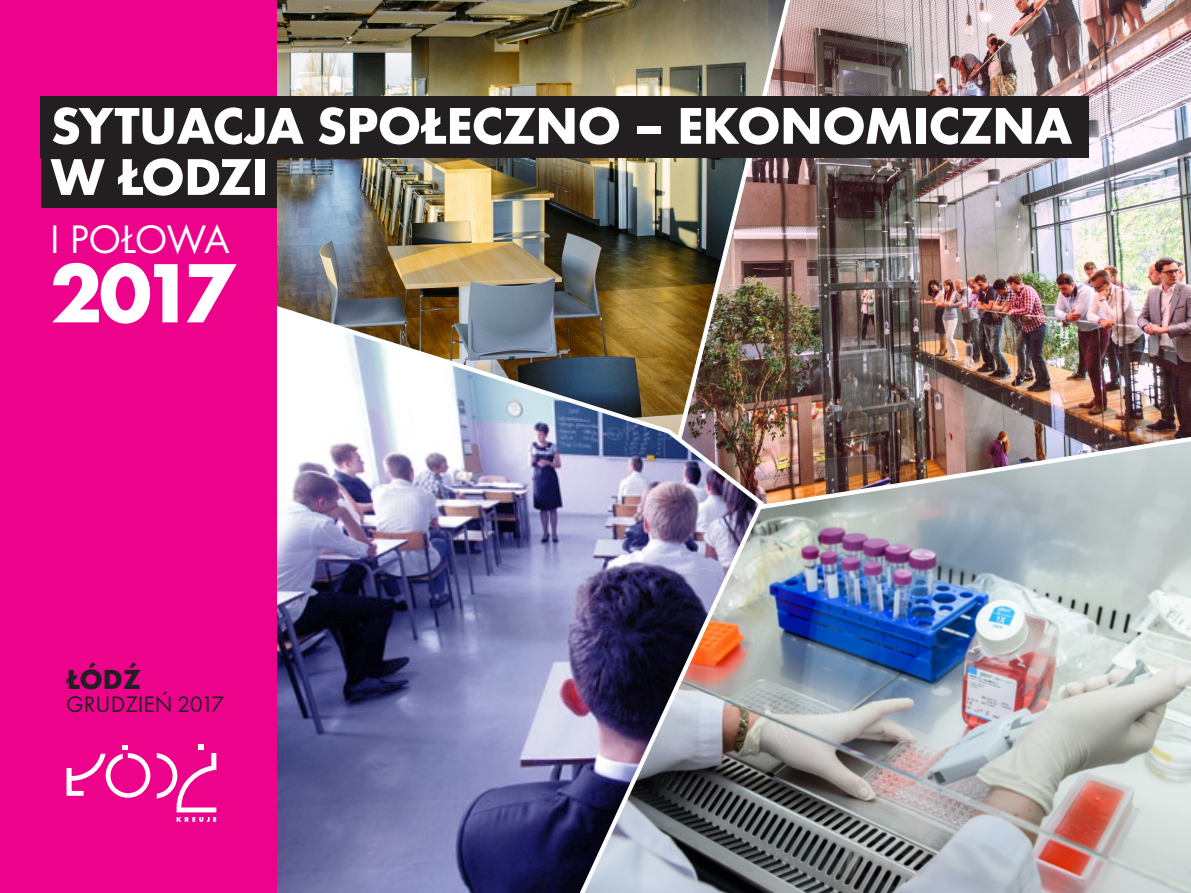
<style>
.page{position:relative;width:1191px;height:893px;background:#fff}
.page>*{position:absolute;margin:0;border:0;box-sizing:border-box;transform-origin:0 0}
.t1{font:700 87.3px "Futura PT Bold";color:#fff}
.t2{font:700 53.55px/51.2px "Futura PT Bold";letter-spacing:-.015em;color:#fff}
.t3{font:41.4px "Futura PT Book";letter-spacing:-.02em;color:#fff}
.t4{font:700 28.65px "Futura PT Bold";color:#231f20}
.t5{font:23.25px "Futura PT Book";color:#231f20}
</style>
<div class="page">
<img style="left:799px;top:0;width:392px;height:430px">
<img style="left:277px;top:0;width:510px;height:430px">
<img style="left:769px;top:440px;width:422px;height:453px">
<img style="left:277px;top:298px;width:492px;height:595px">
<img style="left:277px;top:309px;width:481px;height:584px">
<div style="left:0;top:0;width:277px;height:893px;background:#ed028c"></div>
<svg style="left:67px;top:745px;width:83px;height:53px"></svg>
<svg style="left:157px;top:744px;width:59px;height:78px"></svg>
<div style="left:41px;top:96px;width:1048px;height:61px;background:#231f20"></div>
<div style="left:41px;top:138px;width:236px;height:70px;background:#231f20"></div>
<p class="t2" style="left:51px;top:105px;width:1023px">SYTUACJA SPOŁECZNO – EKONOMICZNA<br>W ŁODZI</p>
<p class="t3" style="left:50px;top:223px;width:182px">I POŁOWA</p>
<h1 class="t1" style="left:50px;top:259px;width:186px">2017</h1>
<p class="t4" style="left:66px;top:668px;width:76px">ŁÓDŹ</p>
<p class="t5" style="left:66px;top:695px;width:160px">GRUDZIEŃ 2017</p>
</div>
